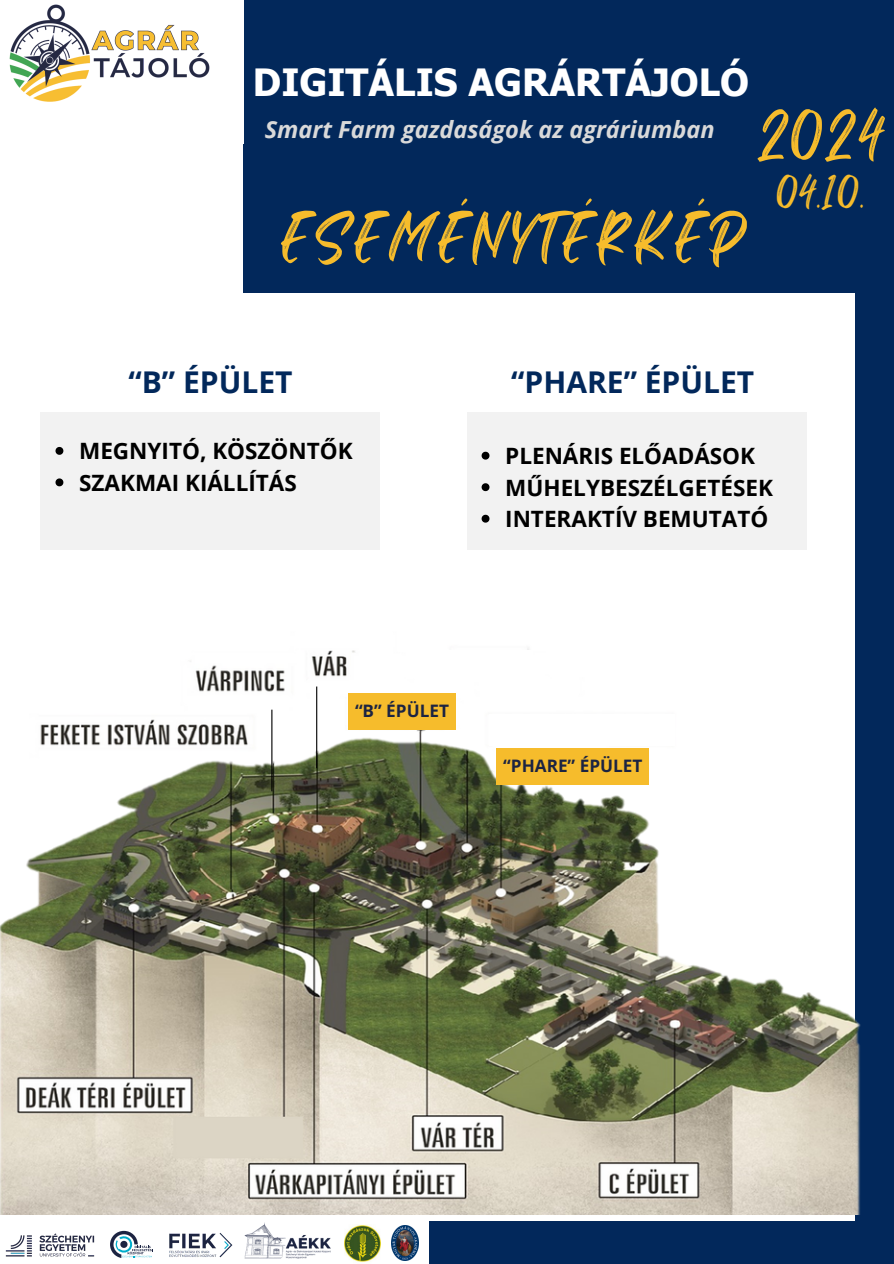
<style>
.page{position:relative;width:894px;height:1264px;background:#fff}
.page>*{position:absolute;margin:0;border:0;box-sizing:border-box;transform-origin:0 0}
.t1{font:62.25px "Black Bones";letter-spacing:.14em;color:#f6bc2c}
.t2{font:41.25px "Black Bones";color:#f6bc2c}
.t3{font:700 37.5px "Tahoma";color:#fff}
.t4{font:700 30px "Open Sans";color:#02285b}
.t5{font:italic 700 23.55px "Open Sans";color:#d9d9d9}
.t6{font:700 22.5px "Open Sans";color:#000}
.t7{font:700 17.25px "Open Sans";color:#1c2442}
</style>
<div class="page">
<img style="left:9px;top:4px;width:201px;height:98px">
<div style="left:854px;top:131px;width:39px;height:1132px;background:#02285b"></div>
<div style="left:244px;top:0;width:649px;height:148px;background:#02285b"></div>
<img style="left:5px;top:1233px;width:90px;height:24px">
<img style="left:344px;top:1225px;width:36px;height:37px">
<div style="left:429px;top:1220px;width:464px;height:43px;background:#02285b"></div>
<img style="left:169px;top:1233px;width:64px;height:25px">
<svg style="left:110px;top:1230px;width:43px;height:27px"></svg>
<img style="left:391px;top:1225px;width:27px;height:35px">
<img style="left:244px;top:1222px;width:87px;height:37px">
<img style="left:0;top:631px;width:861px;height:583px">
<div style="left:348px;top:693px;width:107px;height:36px;background:#f6bc2c"></div>
<div style="left:496px;top:748px;width:153px;height:37px;background:#f6bc2c"></div>
<div style="left:429px;top:650px;width:103px;height:31px;background:#fff"></div>
<div style="left:488px;top:714px;width:186px;height:31px;background:#fff"></div>
<hr style="left:316px;top:686px;width:1px;height:82px;background:#000">
<hr style="left:271px;top:709px;width:1px;height:82px;background:#000">
<div style="left:41px;top:412px;width:339px;height:138px;background:#f2f2f2"></div>
<svg style="left:55px;top:447px;width:8px;height:8px"></svg>
<svg style="left:55px;top:478px;width:8px;height:8px"></svg>
<div style="left:467px;top:412px;width:338px;height:138px;background:#f2f2f2"></div>
<svg style="left:481px;top:452px;width:8px;height:7px"></svg>
<svg style="left:481px;top:483px;width:8px;height:8px"></svg>
<svg style="left:481px;top:515px;width:8px;height:7px"></svg>
<div style="left:244px;top:144px;width:626px;height:148px;background:#02285b"></div>
<p class="t3" style="left:253px;top:59px;width:497px">DIGITÁLIS AGRÁRTÁJOLÓ</p>
<p class="t5" style="left:265px;top:112px;width:451px">Smart Farm gazdaságok az agráriumban</p>
<p class="t1" style="left:281px;top:195px;width:461px">ESEMÉNYTÉRKÉP</p>
<p class="t1" style="left:756px;top:93px;width:129px">2024</p>
<p class="t2" style="left:775px;top:164px;width:89px">04.10.</p>
<p class="t4" style="left:128px;top:361px;width:166px">“B” ÉPÜLET</p>
<p class="t6" style="left:79px;top:435px;width:275px">MEGNYITÓ, KÖSZÖNTŐK</p>
<p class="t6" style="left:79px;top:467px;width:219px">SZAKMAI KIÁLLÍTÁS</p>
<p class="t4" style="left:511px;top:361px;width:244px">“PHARE” ÉPÜLET</p>
<p class="t6" style="left:505px;top:440px;width:251px">PLENÁRIS ELŐADÁSOK</p>
<p class="t6" style="left:505px;top:471px;width:269px">MŰHELYBESZÉLGETÉSEK</p>
<p class="t6" style="left:505px;top:503px;width:264px">INTERAKTÍV BEMUTATÓ</p>
<p class="t7" style="left:355px;top:698px;width:95px">“B” ÉPÜLET</p>
<h4 class="t7" style="left:503px;top:753px;width:141px">“PHARE” ÉPÜLET</h4>
</div>
